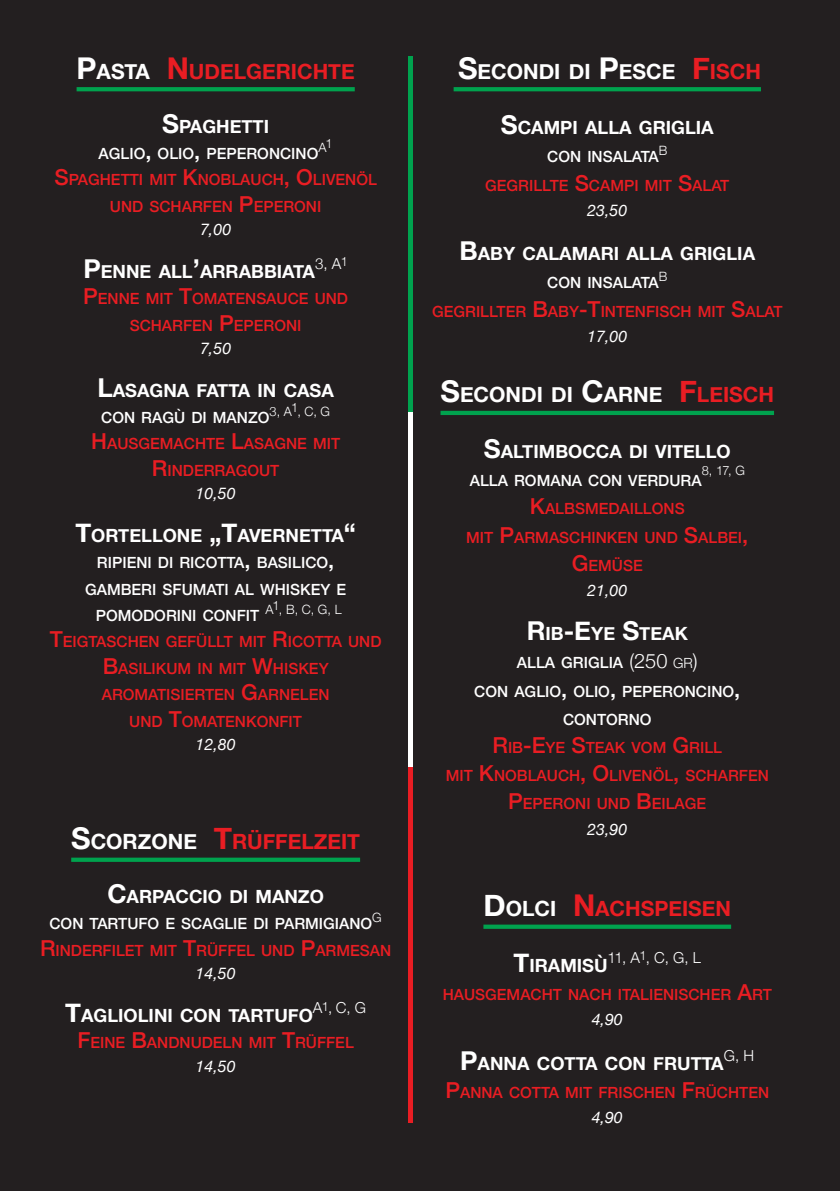
<style>
.page{position:relative;width:840px;height:1191px;background:#fff}
.page>*{position:absolute;margin:0;border:0;box-sizing:border-box;transform-origin:0 0}
.t1{font:700 21px "Helvetica Neue";color:#e91d23}
.t2{font:700 21px "Helvetica Neue";color:#fff}
.t3{font:700 18.2px "Helvetica Neue";color:#fff}
.t4{font:italic 16px "Helvetica Neue";color:#fff}
.t5{font:500 15.4px/28.2px "Helvetica Neue";color:#e91d23;text-align:center}
.t6{font:500 15.4px "Helvetica Neue";color:#fff}
.t7{font:300 15.2px "Helvetica Neue";color:#fff}
.t8{font:300 12.8px "Helvetica Neue";letter-spacing:-.07em;color:#fff}
.s1{font-size:30px;color:#fff}
.s2{color:#fff}
.s3{font-size:30px}
.s4{font-size:26px}
.s5{font-size:22px}
.s6{font-size:30px;color:#e91d23}
.s7{color:#e91d23}
.s8{font-weight:300;font-size:20px;color:#fff}
.s9{font-weight:300;font-size:14px;color:#fff}
.s10{font-size:22px;color:#fff}
</style>
<div class="page">
<div style="left:0;top:0;width:839px;height:1191px;background:#231f20"></div>
<hr style="left:408px;top:57px;width:4px;height:355px;background:#00a24e">
<hr style="left:408px;top:412px;width:4px;height:355px;background:#fff">
<hr style="left:408px;top:767px;width:4px;height:356px;background:#e91d23">
<svg style="left:77px;top:87px;width:277px;height:4px"></svg>
<div style="left:71px;top:857px;width:289px;height:5px;background:#00a24e"></div>
<svg style="left:453px;top:87px;width:307px;height:4px"></svg>
<hr style="left:440px;top:411px;width:333px;height:4px;background:#00a24e">
<div style="left:483px;top:924px;width:247px;height:5px;background:#00a24e"></div>
<h1 class="t1" style="left:77px;top:55px;width:279px"><span class="s1">P</span><span class="s2">ASTA</span> <span class="s3">N</span> UDELGERICHTE</h1>
<p class="t3" style="left:162px;top:112px;width:108px"><span class="s4">S</span>PAGHETTI</p>
<p class="t6" style="left:98px;top:141px;width:221px">AGLIO<span class="s5">,</span> OLIO<span class="s5">,</span> PEPERONCINO</p>
<p class="t8" style="left:318px;top:135px;width:16px">A1</p>
<p class="t5" style="left:54px;top:165px;width:324px;line-height:26.4px"><span class="s5">S</span>PAGHETTI MIT <span class="s5">K</span>NOBLAUCH<span class="s5">, O</span>LIVENÖL<br>UND SCHARFEN <span class="s5">P</span>EPERONI</p>
<p class="t4" style="left:200px;top:218px;width:33px">7,00</p>
<p class="t3" style="left:83px;top:257px;width:233px"><span class="s4">P</span>ENNE ALL<span class="s4">’</span>ARRABBIATA</p>
<p class="t7" style="left:315px;top:251px;width:34px">3, A<sup>1</sup></p>
<p class="t5" style="left:83px;top:284px;width:266px;line-height:26.4px"><span class="s5">P</span>ENNE MIT <span class="s5">T</span>OMATENSAUCE UND<br>SCHARFEN <span class="s5">P</span>EPERONI</p>
<p class="t4" style="left:200px;top:337px;width:33px">7,50</p>
<p class="t3" style="left:97px;top:376px;width:238px"><span class="s4">L</span>ASAGNA FATTA IN CASA</p>
<p class="t6" style="left:101px;top:405px;width:170px">CON RAGÙ DI MANZO</p>
<p class="t8" style="left:269px;top:401px;width:62px">3, A1, C, G</p>
<p class="t5" style="left:91px;top:429px;width:250px;line-height:26.4px"><span class="s5">H</span>AUSGEMACHTE <span class="s5">L</span>ASAGNE MIT<br><span class="s5">R</span>INDERRAGOUT</p>
<p class="t4" style="left:195px;top:482px;width:42px">10,50</p>
<p class="t3" style="left:75px;top:521px;width:282px"><span class="s4">T</span>ORTELLONE <span class="s4">„T</span>AVERNETTA<span class="s4">“</span></p>
<p class="t6" style="left:97px;top:550px;width:239px">RIPIENI DI RICOTTA<span class="s5">,</span> BASILICO<span class="s5">,</span></p>
<p class="t6" style="left:85px;top:577px;width:262px">GAMBERI SFUMATI AL WHISKEY E</p>
<p class="t6" style="left:96px;top:603px;width:165px">POMODORINI CONFIT</p>
<p class="t8" style="left:265px;top:599px;width:78px">A1, B, C, G, L</p>
<p class="t5" style="left:50px;top:627px;width:333px;line-height:26.4px"><span class="s5">T</span>EIGTASCHEN GEFÜLLT MIT <span class="s5">R</span>ICOTTA UND<br><span class="s5">B</span>ASILIKUM IN MIT <span class="s5">W</span>HISKEY<br>AROMATISIERTEN <span class="s5">G</span>ARNELEN<br>UND <span class="s5">T</span>OMATENKONFIT</p>
<p class="t4" style="left:195px;top:733px;width:42px">12,80</p>
<h1 class="t1" style="left:71px;top:825px;width:290px"><span class="s1">S</span><span class="s2">CORZONE</span> <span class="s3">T</span>RÜFFELZEIT</h1>
<p class="t3" style="left:107px;top:882px;width:70px"><span class="s4">C</span>ARPACC</p>
<p class="t3" style="left:202px;top:882px;width:123px">IO DI MANZO</p>
<p class="t6" style="left:49px;top:911px;width:324px">CON TARTUFO E SCAGLIE DI PARMIGIANO</p>
<p class="t8" style="left:372px;top:907px;width:11px">G</p>
<p class="t5" style="left:40px;top:935px;width:352px"><span class="s5">R</span>INDERFILET MIT <span class="s5">T</span>RÜFFEL UND <span class="s5">P</span>ARMESAN</p>
<p class="t4" style="left:195px;top:962px;width:42px">14,50</p>
<p class="t3" style="left:65px;top:1001px;width:249px"><span class="s4">T</span>AGLIOLINI CON TARTUFO</p>
<p class="t7" style="left:313px;top:995px;width:55px">A<sup>1</sup>, C, G</p>
<p class="t5" style="left:77px;top:1027px;width:278px"><span class="s5">F</span>EINE <span class="s5">B</span>ANDNUDELN MIT <span class="s5">T</span>RÜFFEL</p>
<p class="t4" style="left:195px;top:1054px;width:42px">14,50</p>
<h1 class="t2" style="left:458px;top:55px;width:304px"><span class="s3">S</span>ECONDI DI <span class="s3">P</span>ESCE <span class="s6">F</span><span class="s7">ISCH</span></h1>
<p class="t3" style="left:500px;top:113px;width:214px"><span class="s4">S</span>CAMPI ALLA GRIGLIA</p>
<p class="t6" style="left:547px;top:145px;width:113px">CON INSALATA</p>
<p class="t8" style="left:658px;top:140px;width:10px">B</p>
<p class="t5" style="left:485px;top:170px;width:245px">GEGRILLTE <span class="s5">S</span>CAMPI MIT <span class="s5">S</span>ALAT</p>
<p class="t4" style="left:587px;top:199px;width:42px">23,50</p>
<p class="t3" style="left:459px;top:239px;width:297px"><span class="s4">B</span>ABY CALAMARI ALLA GRIGLIA</p>
<p class="t6" style="left:547px;top:270px;width:113px">CON INSALATA</p>
<p class="t8" style="left:658px;top:266px;width:10px">B</p>
<p class="t5" style="left:432px;top:296px;width:352px">GEGRILLTER <span class="s5">B</span>ABY<span class="s5">-T</span>INTENFISCH MIT <span class="s5">S</span>ALAT</p>
<p class="t4" style="left:587px;top:324px;width:42px">17,00</p>
<h1 class="t2" style="left:440px;top:378px;width:335px"><span class="s3">S</span>ECONDI DI <span class="s3">C</span>ARNE <span class="s6">F</span><span class="s7">LEISCH</span></h1>
<p class="t3" style="left:483px;top:437px;width:113px"><span class="s4">S</span>ALTIMBOCCA</p>
<p class="t3" style="left:628px;top:437px;width:103px">DI VITELLO</p>
<p class="t6" style="left:469px;top:468px;width:233px">ALLA ROMANA CON VERDURA</p>
<p class="t8" style="left:701px;top:460px;width:45px">8, 17, G</p>
<p class="t5" style="left:466px;top:493px;width:283px"><span class="s5">K</span>ALBSMEDAILLONS<br>MIT <span class="s5">P</span>ARMASCHINKEN UND <span class="s5">S</span>ALBEI<span class="s5">,<br>G</span>EMÜSE</p>
<p class="t4" style="left:587px;top:578px;width:42px">21,00</p>
<p class="t3" style="left:526px;top:619px;width:162px"><span class="s4">R</span>IB<span class="s4">-E</span>YE <span class="s4">S</span>TEAK</p>
<p class="t5" style="left:445px;top:647px;width:324px"><span class="s2">ALLA GRIGLIA</span> <span class="s8">(250</span> <span class="s9">gr</span><span class="s8">)<br></span><span class="s2">CON AGLIO</span><span class="s10">,</span> <span class="s2">OLIO</span><span class="s10">,</span> <span class="s2">PEPERONCINO</span><span class="s10">,<br></span><span class="s2">CONTORNO<br></span><span class="s5">R</span>IB<span class="s5">-E</span>YE <span class="s5">S</span>TEAK VOM <span class="s5">G</span>RILL<br>MIT <span class="s5">K</span>NOBLAUCH<span class="s5">, O</span>LIVENÖL<span class="s5">,</span> SCHARFEN<br><span class="s5">P</span>EPERONI UND <span class="s5">B</span>EILAGE</p>
<p class="t4" style="left:587px;top:817px;width:42px">23,90</p>
<h1 class="t1" style="left:483px;top:892px;width:249px"><span class="s1">D</span><span class="s2">OLCI</span> <span class="s3">N</span>ACHSPEISEN</h1>
<p class="t3" style="left:513px;top:951px;width:96px"><span class="s4">T</span>IRAMISÙ</p>
<p class="t7" style="left:607px;top:945px;width:95px">11, A<sup>1</sup>, C, G, L</p>
<p class="t5" style="left:442px;top:979px;width:330px">HAUSGEMACHT NACH ITALIENISCHER <span class="s5">A</span>RT</p>
<p class="t4" style="left:591px;top:1008px;width:33px">4,90</p>
<p class="t3" style="left:460px;top:1048px;width:265px"><span class="s4">P</span>ANNA COTTA CON FRUTTA</p>
<p class="t7" style="left:723px;top:1043px;width:32px">G, H</p>
<p class="t5" style="left:445px;top:1076px;width:325px"><span class="s5">P</span>ANNA COTTA MIT FRISCHEN <span class="s5">F</span>RÜCHTEN</p>
<p class="t4" style="left:591px;top:1105px;width:33px">4,90</p>
</div>
